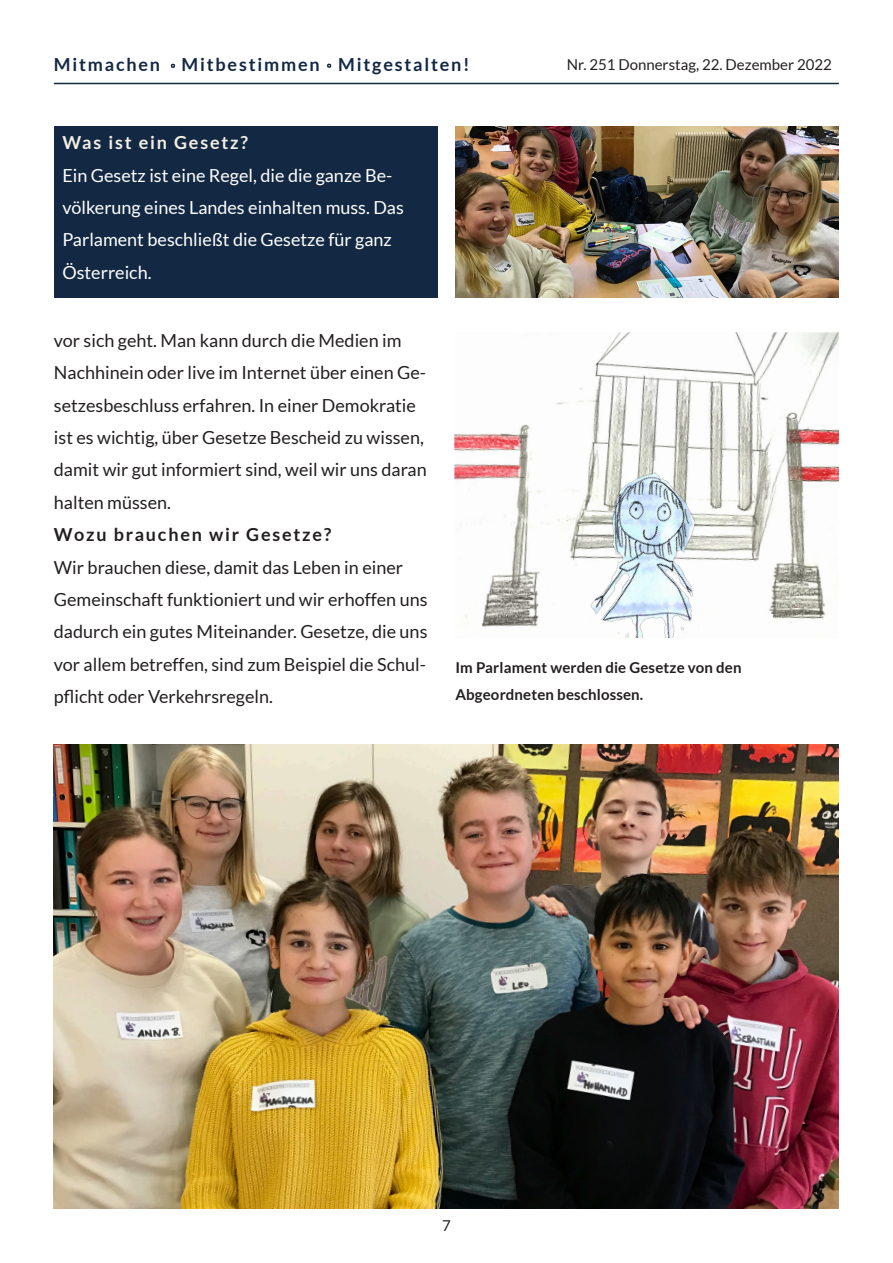
<style>
.page{position:relative;width:893px;height:1263px;background:#fff}
.page>*{position:absolute;margin:0;border:0;box-sizing:border-box;transform-origin:0 0}
.t1{font:18px/32.4px "Lato";color:#231f20}
.t2{font:18px/32.4px "Lato";color:#fff}
.t3{font:700 18px "Lato";letter-spacing:.1em;color:#132843}
.t4{font:700 18px "Lato";letter-spacing:.1em;color:#231f20}
.t5{font:700 18px "Lato";letter-spacing:.1em;color:#f3efe3}
.t6{font:700 15px/27px "Lato";letter-spacing:.01em;color:#231f20}
.t7{font:15px "Lato";color:#231f20}
</style>
<div class="page">
<hr style="left:54px;top:83px;width:785px;height:1px;background:#132843">
<svg style="left:171px;top:64px;width:4px;height:4px"></svg>
<svg style="left:327px;top:64px;width:4px;height:4px"></svg>
<div style="left:54px;top:126px;width:383px;height:172px;background:#132843"></div>
<img style="left:454px;top:332px;width:385px;height:307px">
<img style="left:455px;top:126px;width:384px;height:172px">
<img style="left:54px;top:744px;width:785px;height:465px">
<img style="left:587px;top:467px;width:116px;height:171px">
<p class="t3" style="left:54px;top:54px;width:417px">Mitmachen Mitbestimmen Mitgestalten!</p>
<p class="t7" style="left:567px;top:56px;width:266px">Nr. 251 Donnerstag, 22. Dezember 2022</p>
<p class="t5" style="left:62px;top:132px;width:187px">Was ist ein Gesetz?</p>
<p class="t2" style="left:62px;top:159px;width:343px">Ein Gesetz ist eine Regel, die die ganze Be&shy;völkerung eines Landes einhalten muss. Das Parlament beschließt die Gesetze für ganz Österreich.</p>
<p class="t1" style="left:54px;top:324px;width:374px">vor sich geht. Man kann durch die Medien im Nachhinein oder live im Internet über einen Ge&shy;setzesbeschluss erfahren. In einer Demokratie ist es wichtig, über Gesetze Bescheid zu wissen, damit wir gut informiert sind, weil wir uns daran halten müssen.</p>
<p class="t4" style="left:54px;top:524px;width:279px">Wozu brauchen wir Gesetze?</p>
<p class="t1" style="left:54px;top:551px;width:375px">Wir brauchen diese, damit das Leben in einer Gemeinschaft funktioniert und wir erhoffen uns dadurch ein gutes Miteinander. Gesetze, die uns vor allem betreffen, sind zum Beispiel die Schul&shy;pflicht oder Verkehrsregeln.</p>
<p class="t6" style="left:455px;top:653px;width:288px">Im Parlament werden die Gesetze von den<br>Abgeordneten beschlossen.</p>
<p class="t7" style="left:442px;top:1217px;width:10px">7</p>
</div>
